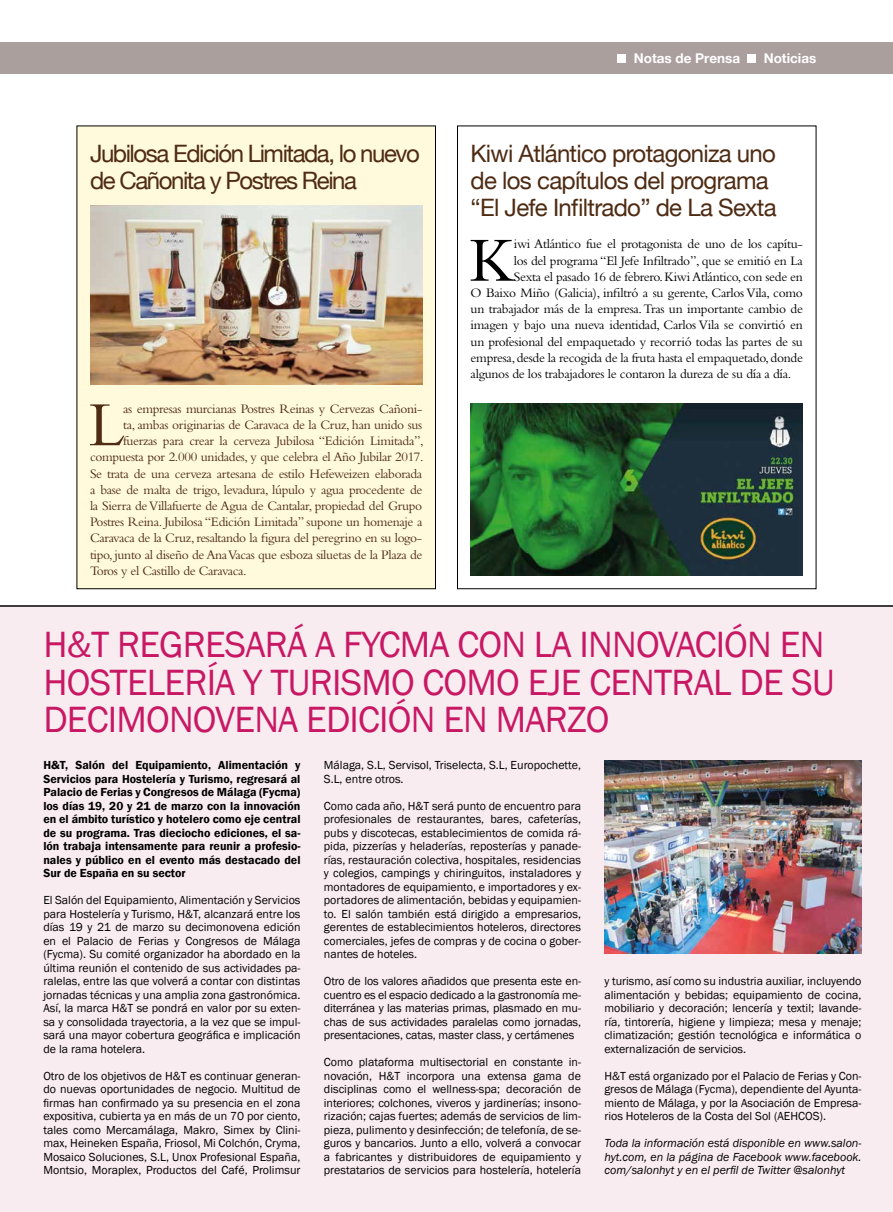
<style>
.page{position:relative;width:893px;height:1212px;background:#fff}
.page>*{position:absolute;margin:0;border:0;box-sizing:border-box;transform-origin:0 0}
.t1{font:65.55px "Bembo";color:#4e2b13}
.t2{font:65.55px "Bembo";color:#000}
.t3{font:37.5px/37.5px "Franklin Gothic";letter-spacing:-.02em;color:#c81864}
.t4{font:24px/27px "Helvetica Neue";letter-spacing:-.03em;color:#4e2b13}
.t5{font:24px/27px "Helvetica Neue";letter-spacing:-.06em;color:#4e2b13}
.t6{font:13.5px "Bembo";letter-spacing:-.025em;color:#4e2b13}
.t7{font:13.5px "Bembo";letter-spacing:-.02em;color:#000}
.t8{font:700 13.5px "Helvetica Neue";color:#fff}
.t9{font:12px/13.5px "Franklin Gothic";color:#000;text-align:justify}
.t10{font:600 12px/13.5px "Franklin Gothic";color:#000;text-align:justify}
.t11{font:italic 12px/13.5px "Franklin Gothic";color:#000;text-align:justify}
.t12{font:9.75px "Helvetica Neue";color:#000}
.s1{font-weight:700;font-size:11.25px}
</style>
<div class="page">
<div style="left:77px;top:126px;width:358px;height:463px;background:#fffadc"></div>
<img style="left:90px;top:205px;width:332px;height:180px">
<img style="left:471px;top:403px;width:332px;height:172px">
<div style="left:0;top:43px;width:893px;height:31px;background:#aa9f9d"></div>
<div style="left:618px;top:54px;width:8px;height:9px;background:#fff"></div>
<div style="left:748px;top:54px;width:8px;height:9px;background:#fff"></div>
<div style="left:0;top:607px;width:893px;height:605px;background:#f9ecf0"></div>
<hr style="left:0;top:605px;width:893px;height:2px;background:#000">
<img style="left:604px;top:760px;width:257px;height:193px">
<h3 class="t5" style="left:90px;top:140px;width:331px">Jubilosa Edición Limitada, lo nuevo de Cañonita y Postres Reina</h3>
<h1 class="t1" style="left:89px;top:386px;width:38px">L</h1>
<p class="t6" style="left:123px;top:401px;width:301px">as empresas murcianas Postres Reinas y Cervezas Cañoni-</p>
<p class="t6" style="left:123px;top:417px;width:301px">ta, ambas originarias de Caravaca de la Cruz, han unido sus</p>
<p class="t6" style="left:123px;top:433px;width:302px">fuerzas para crear la cerveza Jubilosa “Edición Limitada”,</p>
<p class="t6" style="left:90px;top:449px;width:335px">compuesta por 2.000 unidades, y que celebra el Año Jubilar 2017.</p>
<p class="t6" style="left:90px;top:465px;width:334px">Se trata de una cerveza artesana de estilo Hefeweizen elaborada</p>
<p class="t6" style="left:90px;top:482px;width:334px">a base de malta de trigo, levadura, lúpulo y agua procedente de</p>
<p class="t6" style="left:90px;top:498px;width:334px">la Sierra de Villafuerte de Agua de Cantalar, propiedad del Grupo</p>
<p class="t6" style="left:90px;top:514px;width:334px">Postres Reina. Jubilosa “Edición Limitada” supone un homenaje a</p>
<p class="t6" style="left:90px;top:530px;width:334px">Caravaca de la Cruz, resaltando la figura del peregrino en su logo-</p>
<p class="t6" style="left:90px;top:546px;width:334px">tipo, junto al diseño de Ana Vacas que esboza siluetas de la Plaza de</p>
<p class="t6" style="left:90px;top:563px;width:158px">Toros y el Castillo de Caravaca.</p>
<p class="t8" style="left:634px;top:50px;width:108px">Notas de Prensa</p>
<p class="t8" style="left:764px;top:50px;width:54px">Noticias</p>
<h3 class="t4" style="left:471px;top:140px;width:307px">Kiwi Atlántico protagoniza uno de los capítulos del programa “El Jefe Infiltrado” de La Sexta</h3>
<h1 class="t2" style="left:469px;top:222px;width:47px">K</h1>
<p class="t7" style="left:514px;top:236px;width:291px">iwi Atlántico fue el protagonista de uno de los capítu-</p>
<p class="t7" style="left:514px;top:252px;width:291px">los del programa “El Jefe Infiltrado”, que se emitió en La</p>
<p class="t7" style="left:514px;top:269px;width:291px">Sexta el pasado 16 de febrero. Kiwi Atlántico, con sede en</p>
<p class="t7" style="left:471px;top:285px;width:334px">O Baixo Miño (Galicia), infiltró a su gerente, Carlos Vila, como</p>
<p class="t7" style="left:471px;top:301px;width:334px">un trabajador más de la empresa. Tras un importante cambio de</p>
<p class="t7" style="left:471px;top:317px;width:334px">imagen y bajo una nueva identidad, Carlos Vila se convirtió en</p>
<p class="t7" style="left:471px;top:333px;width:334px">un profesional del empaquetado y recorrió todas las partes de su</p>
<p class="t7" style="left:471px;top:350px;width:334px">empresa, desde la recogida de la fruta hasta el empaquetado, donde</p>
<p class="t7" style="left:471px;top:366px;width:322px">algunos de los trabajadores le contaron la dureza de su día a día.</p>
<h2 class="t3" style="left:43px;top:627px;width:793px">H&amp;T REGRESARÁ A FYCMA CON LA INNOVACIÓN EN<br>HOSTELERÍA Y TURISMO COMO EJE CENTRAL DE SU<br>DECIMONOVENA EDICIÓN EN MARZO</h2>
<p class="t10" style="left:43px;top:759px;width:259px">H&amp;T, Salón del Equipamiento, Alimentación y Servicios para Hostelería y Turismo, regresará al Palacio de Ferias y Congresos de Málaga (Fycma) los días 19, 20 y 21 de marzo con la innovación en el ámbito turístico y hotelero como eje central de su programa. Tras dieciocho ediciones, el sa&shy;lón trabaja intensamente para reunir a profesio&shy;nales y público en el evento más destacado del Sur de España en su sector</p>
<p class="t9" style="left:43px;top:894px;width:259px">El Salón del Equipamiento, Alimentación y Servicios para Hostelería y Turismo, H&amp;T, alcanzará entre los días 19 y 21 de marzo su decimonovena edición en el Palacio de Ferias y Congresos de Málaga (Fycma). Su comité organizador ha abordado en la última reunión el contenido de sus actividades pa&shy;ralelas, entre las que volverá a contar con distintas jornadas técnicas y una amplia zona gastronómica.<br>Así, la marca H&amp;T se pondrá en valor por su exten&shy;sa y consolidada trayectoria, a la vez que se impul&shy;sará una mayor cobertura geográfica e implicación de la rama hotelera.</p>
<p class="t9" style="left:43px;top:1069px;width:259px">Otro de los objetivos de H&amp;T es continuar generan&shy;do nuevas oportunidades de negocio. Multitud de firmas han confirmado ya su presencia en el zona expositiva, cubierta ya en más de un 70 por ciento, tales como Mercamálaga, Makro, Simex by Clini&shy;max, Heineken España, Friosol, Mi Colchón, Cryma, Mosaico Soluciones, S.L, Unox Profesional España, Montsio, Moraplex, Productos del Café, Prolimsur</p>
<p class="t9" style="left:324px;top:759px;width:259px">Málaga, S.L, Servisol, Triselecta, S.L, Europochette,<br>S.L, entre otros.</p>
<p class="t9" style="left:324px;top:799px;width:259px">Como cada año, H&amp;T será punto de encuentro para profesionales de restaurantes, bares, cafeterías, pubs y discotecas, establecimientos de comida rá&shy;pida, pizzerías y heladerías, reposterías y panade&shy;rías, restauración colectiva, hospitales, residencias y colegios, campings y chiringuitos, instaladores y montadores de equipamiento, e importadores y ex&shy;portadores de alimentación, bebidas y equipamien&shy;to. El salón también está dirigido a empresarios, gerentes de establecimientos hoteleros, directores comerciales, jefes de compras y de cocina o gober&shy;nantes de hoteles.</p>
<p class="t9" style="left:324px;top:975px;width:259px">Otro de los valores añadidos que presenta este en&shy;cuentro es el espacio dedicado a la gastronomía me&shy;diterránea y las materias primas, plasmado en mu&shy;chas de sus actividades paralelas como jornadas, presentaciones, catas, master class, y certámenes</p>
<p class="t9" style="left:324px;top:1056px;width:259px">Como plataforma multisectorial en constante in&shy;novación, H&amp;T incorpora una extensa gama de disciplinas como el wellness-spa; decoración de interiores; colchones, viveros y jardinerías; insono&shy;rización; cajas fuertes; además de servicios de lim&shy;pieza, pulimento y desinfección; de telefonía, de se&shy;guros y bancarios. Junto a ello, volverá a convocar a fabricantes y distribuidores de equipamiento y prestatarios de servicios para hostelería, hotelería</p>
<p class="t12" style="left:328px;top:1152px;width:188px">Distribución y Consumo <span class="s1">81</span> 2017 - Vol. 1</p>
<p class="t9" style="left:604px;top:975px;width:259px">y turismo, así como su industria auxiliar, incluyendo alimentación y bebidas; equipamiento de cocina, mobiliario y decoración; lencería y textil; lavande&shy;ría, tintorería, higiene y limpieza; mesa y menaje; climatización; gestión tecnológica e informática o externalización de servicios.</p>
<p class="t9" style="left:604px;top:1069px;width:259px">H&amp;T está organizado por el Palacio de Ferias y Con&shy;gresos de Málaga (Fycma), dependiente del Ayunta&shy;miento de Málaga, y por la Asociación de Empresa&shy;rios Hoteleros de la Costa del Sol (AEHCOS).</p>
<p class="t11" style="left:604px;top:1137px;width:259px">Toda la información está disponible en www.salon&shy;hyt.com, en la página de Facebook www.facebook. com/salonhyt y en el perfil de Twitter @salonhyt</p>
</div>
